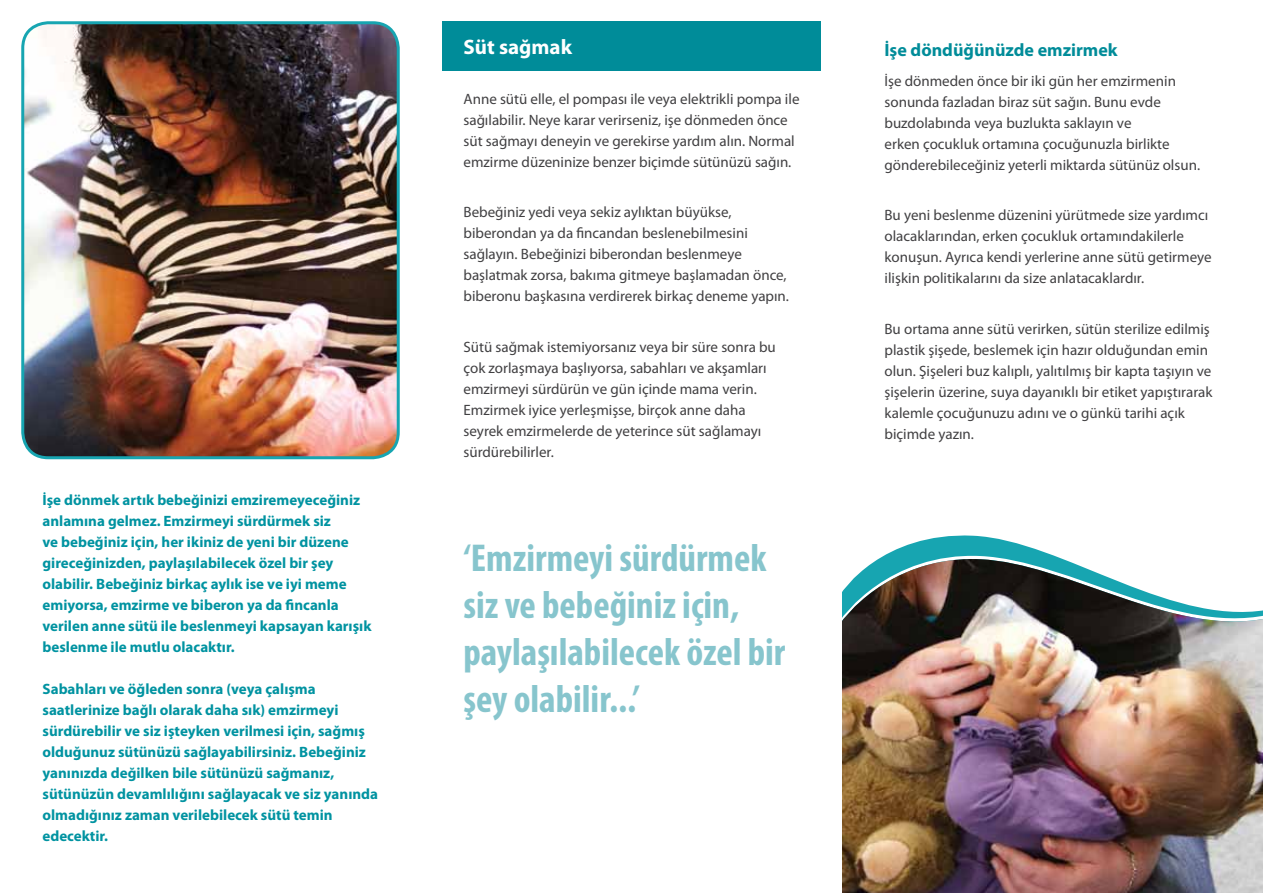
<style>
.page{position:relative;width:1263px;height:893px;background:#fff}
.page>*{position:absolute;margin:0;border:0;box-sizing:border-box;transform-origin:0 0}
.t1{font:700 condensed 39px/46.8px "Myriad Pro";color:#87c5cd}
.t2{font:700 21px "Myriad Pro";color:#fff}
.t3{font:700 18px "Myriad Pro";color:#008c99}
.t4{font:15px/21px "Myriad Pro";color:#414042}
.t5{font:700 15px/21px "Myriad Pro";color:#0093a1}
</style>
<div class="page">
<div style="left:442px;top:21px;width:379px;height:50px;background:#008c99"></div>
<img style="left:842px;top:639px;width:421px;height:254px">
<img style="left:24px;top:24px;width:373px;height:434px">
<div style="left:21px;top:21px;width:379px;height:438px;border:3px solid #17a5b1;border-radius:26px"></div>
<svg style="left:842px;top:535px;width:421px;height:104px"></svg>
<p class="t5" style="left:43px;top:489px;width:330px">İşe dönmek artık bebeğinizi emziremeyeceğiniz anlamına gelmez. Emzirmeyi sürdürmek siz<br>ve bebeğiniz için, her ikiniz de yeni bir düzene gireceğinizden, paylaşılabilecek özel bir şey olabilir. Bebeğiniz birkaç aylık ise ve iyi meme emiyorsa, emzirme ve biberon ya da fincanla verilen anne sütü ile beslenmeyi kapsayan karışık beslenme ile mutlu olacaktır.</p>
<p class="t5" style="left:43px;top:678px;width:337px">Sabahları ve öğleden sonra (veya çalışma saatlerinize bağlı olarak daha sık) emzirmeyi sürdürebilir ve siz işteyken verilmesi için, sağmış olduğunuz sütünüzü sağlayabilirsiniz. Bebeğiniz yanınızda değilken bile sütünüzü sağmanız, sütünüzün devamlılığını sağlayacak ve siz yanında olmadığınız zaman verilebilecek sütü temin edecektir.</p>
<h2 class="t2" style="left:463px;top:35px;width:110px">Süt sağmak</h2>
<p class="t4" style="left:463px;top:88px;width:337px">Anne sütü elle, el pompası ile veya elektrikli pompa ile sağılabilir. Neye karar verirseniz, işe dönmeden önce süt sağmayı deneyin ve gerekirse yardım alın. Normal emzirme düzeninize benzer biçimde sütünüzü sağın.</p>
<p class="t4" style="left:463px;top:202px;width:327px">Bebeğiniz yedi veya sekiz aylıktan büyükse, biberondan ya da fincandan beslenebilmesini sağlayın. Bebeğinizi biberondan beslenmeye başlatmak zorsa, bakıma gitmeye başlamadan önce, biberonu başkasına verdirerek birkaç deneme yapın.</p>
<p class="t4" style="left:463px;top:337px;width:314px">Sütü sağmak istemiyorsanız veya bir süre sonra bu çok zorlaşmaya başlıyorsa, sabahları ve akşamları emzirmeyi sürdürün ve gün içinde mama verin.<br>Emzirmek iyice yerleşmişse, birçok anne daha seyrek emzirmelerde de yeterince süt sağlamayı sürdürebilirler.</p>
<h1 class="t1" style="left:463px;top:536px;width:323px">‘Emzirmeyi sürdürmek siz ve bebeğiniz için, paylaşılabilecek özel bir şey olabilir...’</h1>
<p class="t3" style="left:884px;top:40px;width:235px">İşe döndüğünüzde emzirmek</p>
<p class="t4" style="left:884px;top:70px;width:317px">İşe dönmeden önce bir iki gün her emzirmenin sonunda fazladan biraz süt sağın. Bunu evde buzdolabında veya buzlukta saklayın ve<br>erken çocukluk ortamına çocuğunuzla birlikte gönderebileceğiniz yeterli miktarda sütünüz olsun.</p>
<p class="t4" style="left:884px;top:205px;width:329px">Bu yeni beslenme düzenini yürütmede size yardımcı olacaklarından, erken çocukluk ortamındakilerle konuşun. Ayrıca kendi yerlerine anne sütü getirmeye ilişkin politikalarını da size anlatacaklardır.</p>
<p class="t4" style="left:884px;top:318px;width:329px">Bu ortama anne sütü verirken, sütün sterilize edilmiş plastik şişede, beslemek için hazır olduğundan emin olun. Şişeleri buz kalıplı, yalıtılmış bir kapta taşıyın ve şişelerin üzerine, suya dayanıklı bir etiket yapıştırarak kalemle çocuğunuzu adını ve o günkü tarihi açık biçimde yazın.</p>
</div>
